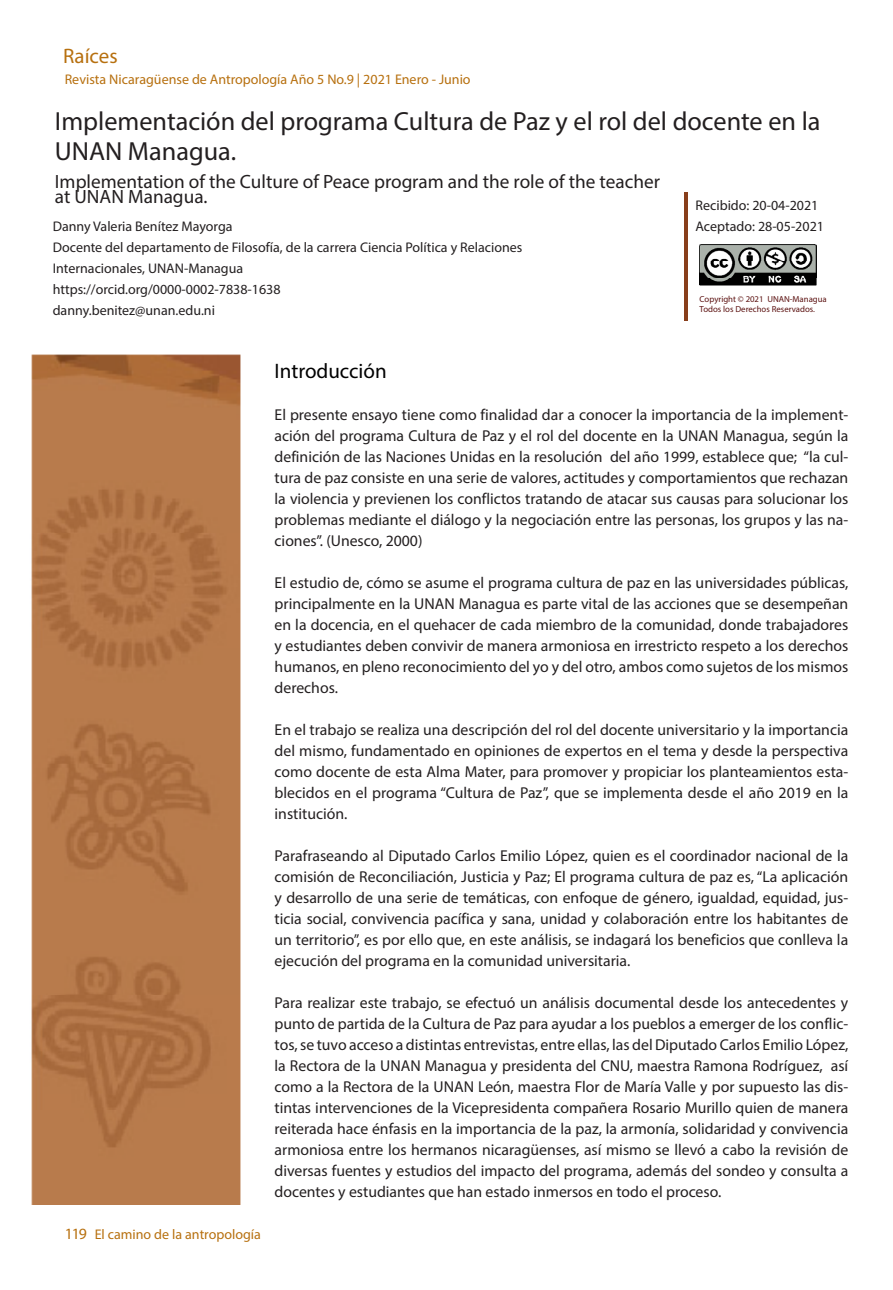
<style>
.page{position:relative;width:893px;height:1290px;background:#fff}
.page>*{position:absolute;margin:0;border:0;box-sizing:border-box;transform-origin:0 0}
.t1{font:26.25px/29.8px "Myriad Pro";color:#231f20}
.t2{font:21px "Myriad Pro";color:#000}
.t3{font:21px "Myriad Pro";color:#b7700f}
.t4{font:19.25px/15.8px "Myriad Pro";color:#231f20}
.t5{font:15.75px/21px "Myriad Pro";color:#231f20;text-align:justify}
.t6{font:14px "Myriad Pro";color:#231f20}
.t7{font:14px "Myriad Pro";color:#b7700f}
.t8{font:8.75px "Myriad Pro";color:#5c1211}
.s1{font-size:15.75px}
</style>
<div class="page">
<hr style="left:685px;top:193px;width:3px;height:128px;background:#883e1b">
<img style="left:700px;top:244px;width:116px;height:41px">
<img style="left:31px;top:354px;width:210px;height:850px">
<h2 class="t3" style="left:63px;top:43px;width:56px">Raíces</h2>
<p class="t7" style="left:65px;top:71px;width:407px">Revista Nicaragüense de Antropología Año 5 No.9 | 2021 Enero - Junio</p>
<p class="t1" style="left:55px;top:106px;width:767px">Implementación del programa Cultura de Paz y el rol del docente en la<br>UNAN Managua.</p>
<p class="t4" style="left:55px;top:173px;width:607px">Implementation of the Culture of Peace program and the role of the teacher at UNAN Managua.</p>
<p class="t6" style="left:696px;top:197px;width:124px">Recibido: 20-04-2021</p>
<p class="t6" style="left:696px;top:218px;width:130px">Aceptado: 28-05-2021</p>
<p class="t6" style="left:53px;top:218px;width:181px">Danny Valeria Benítez Mayorga</p>
<p class="t6" style="left:53px;top:239px;width:471px">Docente del departamento de Filosofía, de la carrera Ciencia Política y Relaciones</p>
<p class="t6" style="left:53px;top:260px;width:192px">Internacionales, UNAN-Managua</p>
<p class="t6" style="left:53px;top:281px;width:229px">https://orcid.org/0000-0002-7838-1638</p>
<p class="t6" style="left:53px;top:302px;width:164px">danny.benitez@unan.edu.ni</p>
<p class="t8" style="left:700px;top:293px;width:129px">Copyright © 2021 UNAN-Managua</p>
<p class="t8" style="left:700px;top:304px;width:117px">Todos los Derechos Reservados.</p>
<p class="t7" style="left:65px;top:1226px;width:198px"><span class="s1">119</span> El camino de la antropología</p>
<p class="t2" style="left:275px;top:358px;width:114px">Introducción</p>
<p class="t5" style="left:275px;top:404px;width:575px">El presente ensayo tiene como finalidad dar a conocer la importancia de la implement&shy;ación del programa Cultura de Paz y el rol del docente en la UNAN Managua, según la definición de las Naciones Unidas en la resolución del año 1999, establece que; “la cul&shy;tura de paz consiste en una serie de valores, actitudes y comportamientos que rechazan la violencia y previenen los conflictos tratando de atacar sus causas para solucionar los problemas mediante el diálogo y la negociación entre las personas, los grupos y las na&shy;ciones”. (Unesco, 2000)</p>
<p class="t5" style="left:275px;top:572px;width:575px">El estudio de, cómo se asume el programa cultura de paz en las universidades públicas, principalmente en la UNAN Managua es parte vital de las acciones que se desempeñan en la docencia, en el quehacer de cada miembro de la comunidad, donde trabajadores y estudiantes deben convivir de manera armoniosa en irrestricto respeto a los derechos humanos, en pleno reconocimiento del yo y del otro, ambos como sujetos de los mismos derechos.</p>
<p class="t5" style="left:275px;top:719px;width:575px">En el trabajo se realiza una descripción del rol del docente universitario y la importancia del mismo, fundamentado en opiniones de expertos en el tema y desde la perspectiva como docente de esta Alma Mater, para promover y propiciar los planteamientos esta&shy;blecidos en el programa “Cultura de Paz”, que se implementa desde el año 2019 en la institución.</p>
<p class="t5" style="left:275px;top:845px;width:575px">Parafraseando al Diputado Carlos Emilio López, quien es el coordinador nacional de la comisión de Reconciliación, Justicia y Paz; El programa cultura de paz es, “La aplicación y desarrollo de una serie de temáticas, con enfoque de género, igualdad, equidad, jus&shy;ticia social, convivencia pacífica y sana, unidad y colaboración entre los habitantes de un territorio”, es por ello que, en este análisis, se indagará los beneficios que conlleva la ejecución del programa en la comunidad universitaria.</p>
<p class="t5" style="left:275px;top:992px;width:575px">Para realizar este trabajo, se efectuó un análisis documental desde los antecedentes y punto de partida de la Cultura de Paz para ayudar a los pueblos a emerger de los conflic&shy;tos, se tuvo acceso a distintas entrevistas, entre ellas, las del Diputado Carlos Emilio López, la Rectora de la UNAN Managua y presidenta del CNU, maestra Ramona Rodríguez, así como a la Rectora de la UNAN León, maestra Flor de María Valle y por supuesto las dis&shy;tintas intervenciones de la Vicepresidenta compañera Rosario Murillo quien de manera reiterada hace énfasis en la importancia de la paz, la armonía, solidaridad y convivencia armoniosa entre los hermanos nicaragüenses, así mismo se llevó a cabo la revisión de diversas fuentes y estudios del impacto del programa, además del sondeo y consulta a docentes y estudiantes que han estado inmersos en todo el proceso.</p>
</div>
